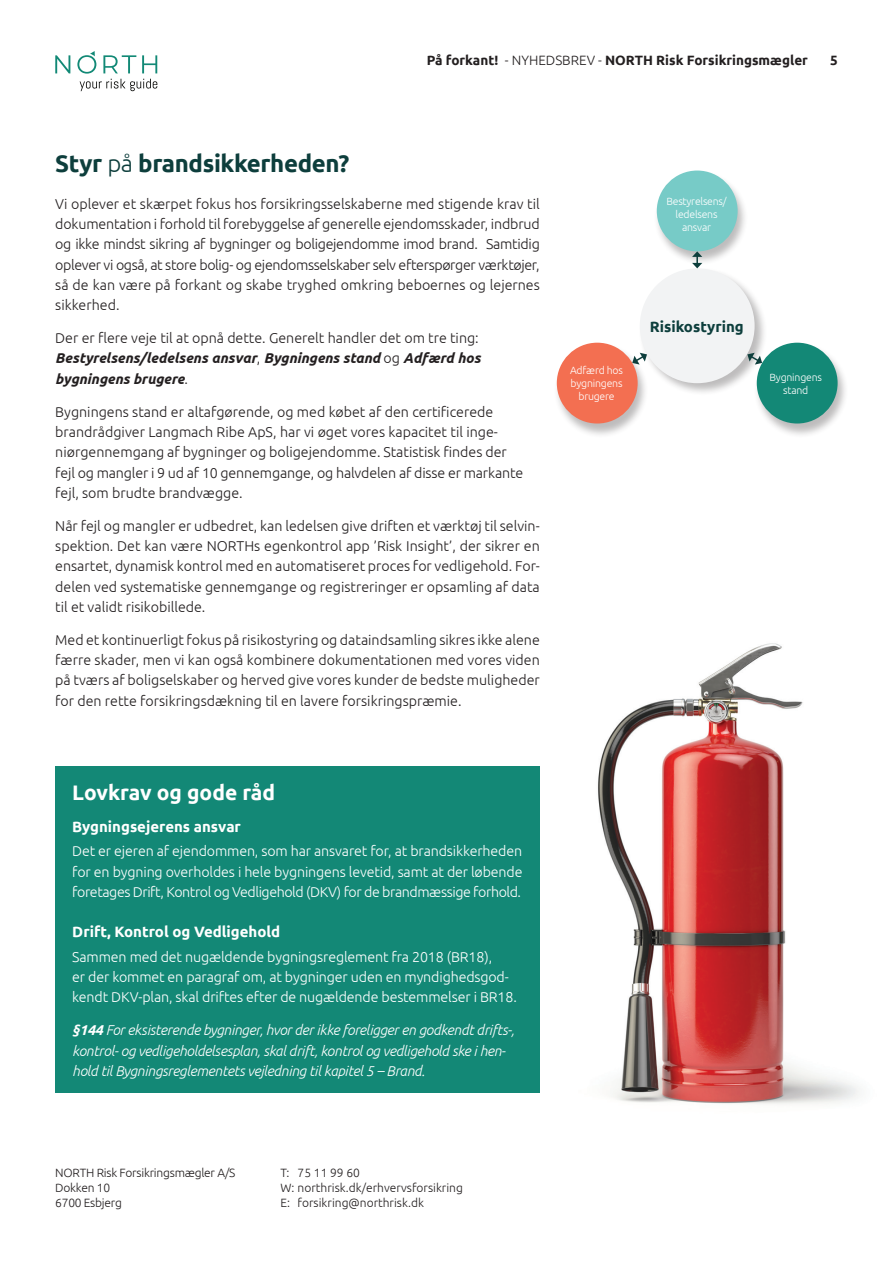
<style>
.page{position:relative;width:893px;height:1263px;background:#fff}
.page>*{position:absolute;margin:0;border:0;box-sizing:border-box;transform-origin:0 0}
.t1{font:700 24px "Ubuntu";letter-spacing:-.015em;color:#0d3e3c}
.t2{font:700 21px "Ubuntu";color:#fff}
.t3{font:700 15px "Ubuntu";color:#fff}
.t4{font:700 15px "Ubuntu";color:#0d3e3c}
.t5{font:300 14.25px/20.2px "Ubuntu";color:#231f20;text-align:justify}
.t6{font:300 14.25px/20.2px "Ubuntu";letter-spacing:-.01em;color:#fff;text-align:justify}
.t7{font:italic 300 14.25px/20.2px "Ubuntu";letter-spacing:-.02em;color:#fff}
.t8{font:italic 700 14.25px/20.2px "Ubuntu";color:#231f20}
.t9{font:700 13.5px "Ubuntu";color:#231f20}
.t10{font:300 12px/15px "Ubuntu";color:#231f20}
.t11{font:300 12px/15px "Ubuntu";letter-spacing:-.02em;color:#231f20}
.t12{font:300 10.5px/13px "Ubuntu";letter-spacing:-.02em;color:#fff;text-align:center}
.s1{font-weight:300}
.s2{font-weight:300;font-style:normal}
.s3{font-weight:700}
</style>
<div class="page">
<div style="left:554px;top:343px;width:95px;height:95px;background:#231f20;opacity:.3"></div>
<div style="left:557px;top:343px;width:81px;height:80px;background:#f36f51;border-radius:50%"></div>
<div style="left:754px;top:343px;width:95px;height:95px;background:#231f20;opacity:.3"></div>
<div style="left:757px;top:343px;width:81px;height:80px;background:#138876;border-radius:50%"></div>
<div style="left:639px;top:268px;width:128px;height:128px;background:#231f20;opacity:.3"></div>
<div style="left:640px;top:268px;width:115px;height:115px;background:#f2f3f4;border-radius:50%"></div>
<div style="left:654px;top:171px;width:95px;height:95px;background:#231f20;opacity:.3"></div>
<div style="left:657px;top:171px;width:81px;height:80px;background:#77cbc7;border-radius:50%"></div>
<svg style="left:692px;top:251px;width:10px;height:17px"></svg>
<svg style="left:632px;top:353px;width:15px;height:12px"></svg>
<svg style="left:747px;top:353px;width:15px;height:12px"></svg>
<svg style="left:55px;top:55px;width:15px;height:18px"></svg>
<svg style="left:77px;top:51px;width:80px;height:40px"></svg>
<img style="left:598px;top:643px;width:261px;height:461px">
<div style="left:55px;top:766px;width:485px;height:327px;background:#138876"></div>
<p class="t9" style="left:427px;top:52px;width:383px">På forkant! <span class="s1">- NYHEDSBREV -</span> NORTH Risk Forsikringsmægler</p>
<p class="t9" style="left:830px;top:52px;width:9px">5</p>
<h1 class="t1" style="left:55px;top:149px;width:295px">Styr <span class="s1">på</span> brandsikkerheden?</h1>
<p class="t5" style="left:55px;top:193px;width:486px">Vi oplever et skærpet fokus hos forsikringsselskaberne med stigende krav til dokumentation i forhold til forebyggelse af generelle ejendomsskader, indbrud og ikke mindst sikring af bygninger og boligejendomme imod brand. Samtidig oplever vi også, at store bolig- og ejendomsselskaber selv efterspørger værktøjer, så de kan være på forkant og skabe tryghed omkring beboernes og lejernes sikkerhed.</p>
<p class="t8" style="left:55px;top:328px;width:427px"><span class="s2">Der er flere veje til at opnå dette. Generelt handler det om tre ting:<br></span>Bestyrelsens/ledelsens ansvar<span class="s2">,</span> Bygningens stand <span class="s2">og</span> Adfærd hos bygningens brugere<span class="s2">.</span></p>
<p class="t5" style="left:55px;top:401px;width:470px;text-align:left">Bygningens stand er altafgørende, og med købet af den certificerede brandrådgiver Langmach Ribe ApS, har vi øget vores kapacitet til inge&shy;niørgennemgang af bygninger og boligejendomme. Statistisk findes der fejl og mangler i 9 ud af 10 gennemgange, og halvdelen af disse er markante fejl, som brudte brandvægge.</p>
<p class="t5" style="left:55px;top:515px;width:486px">Når fejl og mangler er udbedret, kan ledelsen give driften et værktøj til selvin&shy;spektion. Det kan være NORTHs egenkontrol app ’Risk Insight’, der sikrer en ensartet, dynamisk kontrol med en automatiseret proces for vedligehold. For&shy;delen ved systematiske gennemgange og registreringer er opsamling af data til et validt risikobillede.</p>
<p class="t5" style="left:55px;top:629px;width:486px">Med et kontinuerligt fokus på risikostyring og dataindsamling sikres ikke alene færre skader, men vi kan også kombinere dokumentationen med vores viden på tværs af boligselskaber og herved give vores kunder de bedste muligheder for den rette forsikringsdækning til en lavere forsikringspræmie.</p>
<h2 class="t2" style="left:72px;top:780px;width:204px">Lovkrav og gode råd</h2>
<p class="t3" style="left:72px;top:817px;width:170px">Bygningsejerens ansvar</p>
<p class="t6" style="left:72px;top:841px;width:452px">Det er ejeren af ejendommen, som har ansvaret for, at brandsikkerheden for en bygning overholdes i hele bygningens levetid, samt at der løbende foretages Drift, Kontrol og Vedligehold (DKV) for de brandmæssige forhold.</p>
<p class="t3" style="left:72px;top:923px;width:210px">Drift, Kontrol og Vedligehold</p>
<p class="t6" style="left:72px;top:946px;width:446px;text-align:left">Sammen med det nugældende bygningsreglement fra 2018 (BR18),<br>er der kommet en paragraf om, at bygninger uden en myndighedsgod&shy;kendt DKV-plan, skal driftes efter de nugældende bestemmelser i BR18.</p>
<p class="t7" style="left:72px;top:1020px;width:444px"><span class="s3">§144</span> For eksisterende bygninger, hvor der ikke foreligger en godkendt drifts-, kontrol- og vedligeholdelsesplan, skal drift, kontrol og vedligehold ske i hen&shy;hold til Bygningsreglementets vejledning til kapitel 5 – Brand.</p>
<p class="t12" style="left:666px;top:194px;width:62px">Bestyrelsens/ ledelsens ansvar</p>
<p class="t4" style="left:650px;top:317px;width:95px">Risikostyring</p>
<p class="t12" style="left:570px;top:364px;width:54px">Adfærd hos bygningens brugere</p>
<p class="t12" style="left:770px;top:370px;width:54px">Bygningens stand</p>
<p class="t11" style="left:55px;top:1165px;width:182px">NORTH Risk Forsikringsmægler A/S<br>Dokken 10<br>6700 Esbjerg</p>
<p class="t10" style="left:281px;top:1165px;width:184px">T: 75 11 99 60<br>W: northrisk.dk/erhvervsforsikring<br>E: forsikring@northrisk.dk</p>
</div>
